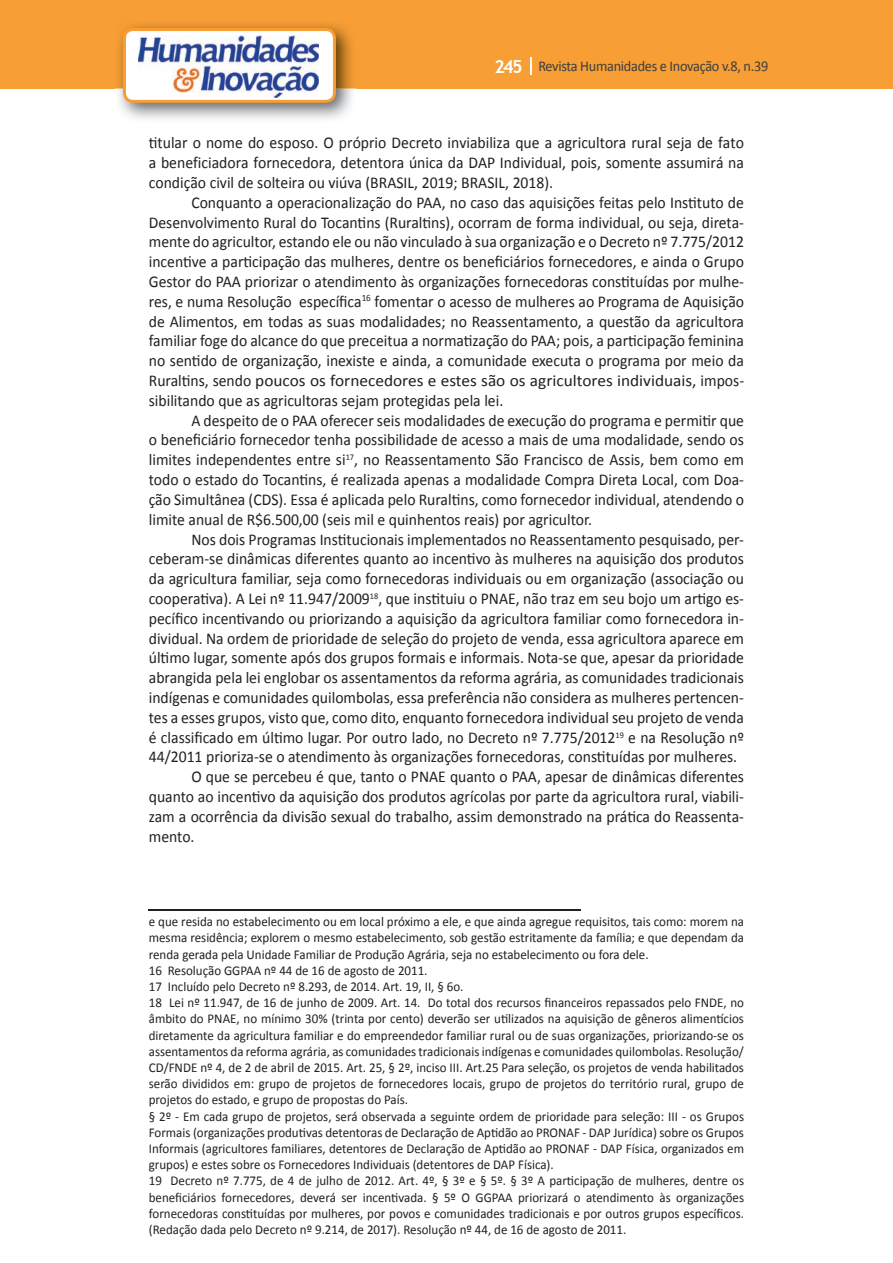
<style>
.page{position:relative;width:893px;height:1263px;background:#fff}
.page>*{position:absolute;margin:0;border:0;box-sizing:border-box;transform-origin:0 0}
.t1{font:16.5px/19.8px "Calibri";color:#231f20;text-align:justify;scale:.95 1}
.t2{font:15px "Calibri";letter-spacing:-.02em;color:#3e3e3f;scale:.95 1}
.t3{font:13.5px/16.2px "Calibri";color:#231f20;scale:.96 1}
.s1{font-family:"Trebuchet MS";font-weight:700;font-size:18px;color:#fff}
</style>
<div class="page">
<div style="left:0;top:0;width:893px;height:88px;background:#f79e34"></div>
<svg style="left:530px;top:57px;width:2px;height:18px"></svg>
<img style="left:115px;top:24px;width:241px;height:95px">
<svg style="left:123px;top:28px;width:213px;height:75px"></svg>
<hr style="left:149px;top:909px;width:432px;height:2px;background:#231f20">
<p class="t2" style="left:495px;top:57px;width:290px"><span class="s1">245</span> Revista Humanidades e Inovação v.8, n.39</p>
<p class="t1" style="left:149px;top:133px;width:628px">titular o nome do esposo. O próprio Decreto inviabiliza que a agricultora rural seja de fato a beneficiadora fornecedora, detentora única da DAP Individual, pois, somente assumirá na condição civil de solteira ou viúva (BRASIL, 2019; BRASIL, 2018).</p>
<p class="t1" style="left:149px;top:193px;width:628px;text-indent:43px">Conquanto a operacionalização do PAA, no caso das aquisições feitas pelo Instituto de Desenvolvimento Rural do Tocantins (Ruraltins), ocorram de forma individual, ou seja, direta&shy;mente do agricultor, estando ele ou não vinculado à sua organização e o Decreto nº 7.775/2012 incentive a participação das mulheres, dentre os beneficiários fornecedores, e ainda o Grupo Gestor do PAA priorizar o atendimento às organizações fornecedoras constituídas por mulhe&shy;res, e numa Resolução específica<sup>16</sup> fomentar o acesso de mulheres ao Programa de Aquisição de Alimentos, em todas as suas modalidades; no Reassentamento, a questão da agricultora familiar foge do alcance do que preceitua a normatização do PAA; pois, a participação feminina no sentido de organização, inexiste e ainda, a comunidade executa o programa por meio da Ruraltins, sendo poucos os fornecedores e estes são os agricultores individuais, impos&shy;sibilitando que as agricultoras sejam protegidas pela lei.</p>
<p class="t1" style="left:149px;top:410px;width:628px;text-indent:43px">A despeito de o PAA oferecer seis modalidades de execução do programa e permitir que o beneficiário fornecedor tenha possibilidade de acesso a mais de uma modalidade, sendo os limites independentes entre si<sup>17</sup>, no Reassentamento São Francisco de Assis, bem como em todo o estado do Tocantins, é realizada apenas a modalidade Compra Direta Local, com Doa&shy;ção Simultânea (CDS). Essa é aplicada pelo Ruraltins, como fornecedor individual, atendendo o limite anual de R$6.500,00 (seis mil e quinhentos reais) por agricultor.</p>
<p class="t1" style="left:191px;top:529px;width:583px">Nos dois Programas Institucionais implementados no Reassentamento pesquisado, per-</p>
<p class="t1" style="left:149px;top:549px;width:628px">ceberam-se dinâmicas diferentes quanto ao incentivo às mulheres na aquisição dos produtos</p>
<p class="t1" style="left:149px;top:569px;width:628px">da agricultura familiar, seja como fornecedoras individuais ou em organização (associação ou</p>
<p class="t1" style="left:149px;top:589px;width:628px">cooperativa). A Lei nº 11.947/2009<sup>18</sup>, que instituiu o PNAE, não traz em seu bojo um artigo es-</p>
<p class="t1" style="left:149px;top:608px;width:628px">pecífico incentivando ou priorizando a aquisição da agricultora familiar como fornecedora in-</p>
<p class="t1" style="left:149px;top:628px;width:628px">dividual. Na ordem de prioridade de seleção do projeto de venda, essa agricultora aparece em</p>
<p class="t1" style="left:149px;top:648px;width:628px">último lugar, somente após dos grupos formais e informais. Nota-se que, apesar da prioridade</p>
<p class="t1" style="left:149px;top:668px;width:628px">abrangida pela lei englobar os assentamentos da reforma agrária, as comunidades tradicionais</p>
<p class="t1" style="left:149px;top:688px;width:628px">indígenas e comunidades quilombolas, essa preferência não considera as mulheres pertencen-</p>
<p class="t1" style="left:149px;top:707px;width:628px">tes a esses grupos, visto que, como dito, enquanto fornecedora individual seu projeto de venda</p>
<p class="t1" style="left:149px;top:727px;width:628px">é classificado em último lugar. Por outro lado, no Decreto nº 7.775/2012<sup>19</sup> e na Resolução nº</p>
<p class="t1" style="left:149px;top:747px;width:621px">44/2011 prioriza-se o atendimento às organizações fornecedoras, constituídas por mulheres.</p>
<p class="t1" style="left:191px;top:767px;width:583px">O que se percebeu é que, tanto o PNAE quanto o PAA, apesar de dinâmicas diferentes</p>
<p class="t1" style="left:149px;top:787px;width:628px">quanto ao incentivo da aquisição dos produtos agrícolas por parte da agricultora rural, viabili-</p>
<p class="t1" style="left:149px;top:806px;width:628px">zam a ocorrência da divisão sexual do trabalho, assim demonstrado na prática do Reassenta-</p>
<p class="t1" style="left:149px;top:826px;width:50px">mento.</p>
<p class="t3" style="left:149px;top:914px;width:622px">e que resida no estabelecimento ou em local próximo a ele, e que ainda agregue requisitos, tais como: morem na mesma residência; explorem o mesmo estabelecimento, sob gestão estritamente da família; e que dependam da renda gerada pela Unidade Familiar de Produção Agrária, seja no estabelecimento ou fora dele.<br>16 Resolução GGPAA nº 44 de 16 de agosto de 2011.<br>17 Incluído pelo Decreto nº 8.293, de 2014. Art. 19, II, § 6o.<br>18 Lei nº 11.947, de 16 de junho de 2009. Art. 14. Do total dos recursos financeiros repassados pelo FNDE, no âmbito do PNAE, no mínimo 30% (trinta por cento) deverão ser utilizados na aquisição de gêneros alimentícios diretamente da agricultura familiar e do empreendedor familiar rural ou de suas organizações, priorizando-se os assentamentos da reforma agrária, as comunidades tradicionais indígenas e comunidades quilombolas. Resolução/ CD/FNDE nº 4, de 2 de abril de 2015. Art. 25, § 2º, inciso III. Art.25 Para seleção, os projetos de venda habilitados serão divididos em: grupo de projetos de fornecedores locais, grupo de projetos do território rural, grupo de projetos do estado, e grupo de propostas do País.<br>§ 2º - Em cada grupo de projetos, será observada a seguinte ordem de prioridade para seleção: III - os Grupos Formais (organizações produtivas detentoras de Declaração de Aptidão ao PRONAF - DAP Jurídica) sobre os Grupos Informais (agricultores familiares, detentores de Declaração de Aptidão ao PRONAF - DAP Física, organizados em grupos) e estes sobre os Fornecedores Individuais (detentores de DAP Física).<br>19 Decreto nº 7.775, de 4 de julho de 2012. Art. 4º, § 3º e § 5º. § 3º A participação de mulheres, dentre os beneficiários fornecedores, deverá ser incentivada. § 5º O GGPAA priorizará o atendimento às organizações fornecedoras constituídas por mulheres, por povos e comunidades tradicionais e por outros grupos específicos. (Redação dada pelo Decreto nº 9.214, de 2017). Resolução nº 44, de 16 de agosto de 2011.</p>
</div>
